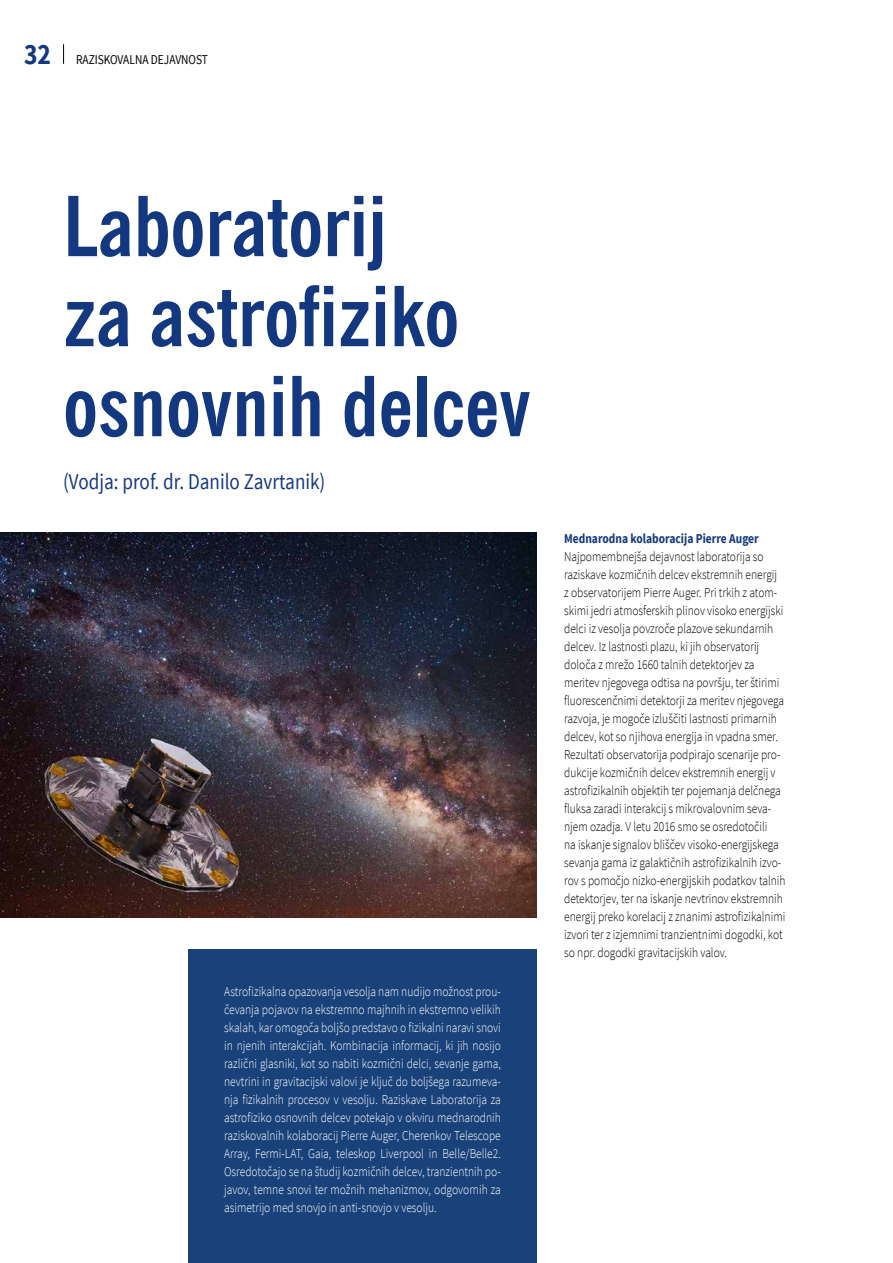
<style>
.page{position:relative;width:893px;height:1263px;background:#fff}
.page>*{position:absolute;margin:0;border:0;box-sizing:border-box;transform-origin:0 0}
.t1{font:700 condensed 82.5px/90px "News Gothic BT";color:#14387f}
.t2{font:700 30px "Source Sans Pro";color:#14387f;scale:.85 1}
.t3{font:22.5px "Source Sans Pro";color:#14387f;scale:.85 1}
.t4{font:300 13.5px/18px "Source Sans Pro";color:#000;scale:.85 1}
.t5{font:300 13.5px/18px "Source Sans Pro";color:#fff;text-align:justify;scale:.85 1}
.t6{font:700 13.5px "Source Sans Pro";color:#14387f;scale:.85 1}
.t7{font:13.5px "Source Sans Pro";color:#000;scale:.85 1}
</style>
<div class="page">
<svg style="left:63px;top:44px;width:1px;height:20px"></svg>
<img style="left:0;top:533px;width:537px;height:384px">
<div style="left:188px;top:949px;width:348px;height:314px;background:#1a427a"></div>
<h2 class="t2" style="left:24px;top:35px;width:33px">32</h2>
<p class="t7" style="left:76px;top:51px;width:157px">RAZISKOVALNA DEJAVNOST</p>
<h1 class="t1" style="left:63px;top:181px;width:469px">Laboratorij<br>za astrofiziko osnovnih delcev</h1>
<h3 class="t3" style="left:63px;top:467px;width:310px">(Vodja: prof. dr. Danilo Zavrtanik)</h3>
<p class="t5" style="left:224px;top:982px;width:327px">Astrofizikalna opazovanja vesolja nam nudijo možnost prou&shy;čevanja pojavov na ekstremno majhnih in ekstremno velikih skalah, kar omogoča boljšo predstavo o fizikalni naravi snovi in njenih interakcijah. Kombinacija informacij, ki jih nosijo različni glasniki, kot so nabiti kozmični delci, sevanje gama, nevtrini in gravitacijski valovi je ključ do boljšega razumeva&shy;nja fizikalnih procesov v vesolju. Raziskave Laboratorija za astrofiziko osnovnih delcev potekajo v okviru mednarodnih raziskovalnih kolaboracij Pierre Auger, Cherenkov Telescope Array, Fermi-LAT, Gaia, teleskop Liverpool in Belle/Belle2.<br>Osredotočajo se na študij kozmičnih delcev, tranzientnih po&shy;javov, temne snovi ter možnih mehanizmov, odgovornih za asimetrijo med snovjo in anti-snovjo v vesolju.</p>
<p class="t6" style="left:564px;top:530px;width:230px">Mednarodna kolaboracija Pierre Auger</p>
<p class="t4" style="left:564px;top:547px;width:262px">Najpomembnejša dejavnost laboratorija so raziskave kozmičnih delcev ekstremnih energij<br>z observatorijem Pierre Auger. Pri trkih z atom&shy;skimi jedri atmosferskih plinov visoko energijski delci iz vesolja povzroče plazove sekundarnih delcev. Iz lastnosti plazu, ki jih observatorij določa z mrežo 1660 talnih detektorjev za meritev njegovega odtisa na površju, ter štirimi fluorescenčnimi detektorji za meritev njegovega razvoja, je mogoče izluščiti lastnosti primarnih delcev, kot so njihova energija in vpadna smer.<br>Rezultati observatorija podpirajo scenarije pro&shy;dukcije kozmičnih delcev ekstremnih energij v astrofizikalnih objektih ter pojemanja delčnega fluksa zaradi interakcij s mikrovalovnim seva&shy;njem ozadja. V letu 2016 smo se osredotočili<br>na iskanje signalov bliščev visoko-energijskega sevanja gama iz galaktičnih astrofizikalnih izvo&shy;rov s pomočjo nizko-energijskih podatkov talnih detektorjev, ter na iskanje nevtrinov ekstremnih energij preko korelacij z znanimi astrofizikalnimi izvori ter z izjemnimi tranzientnimi dogodki, kot so npr. dogodki gravitacijskih valov.</p>
</div>
